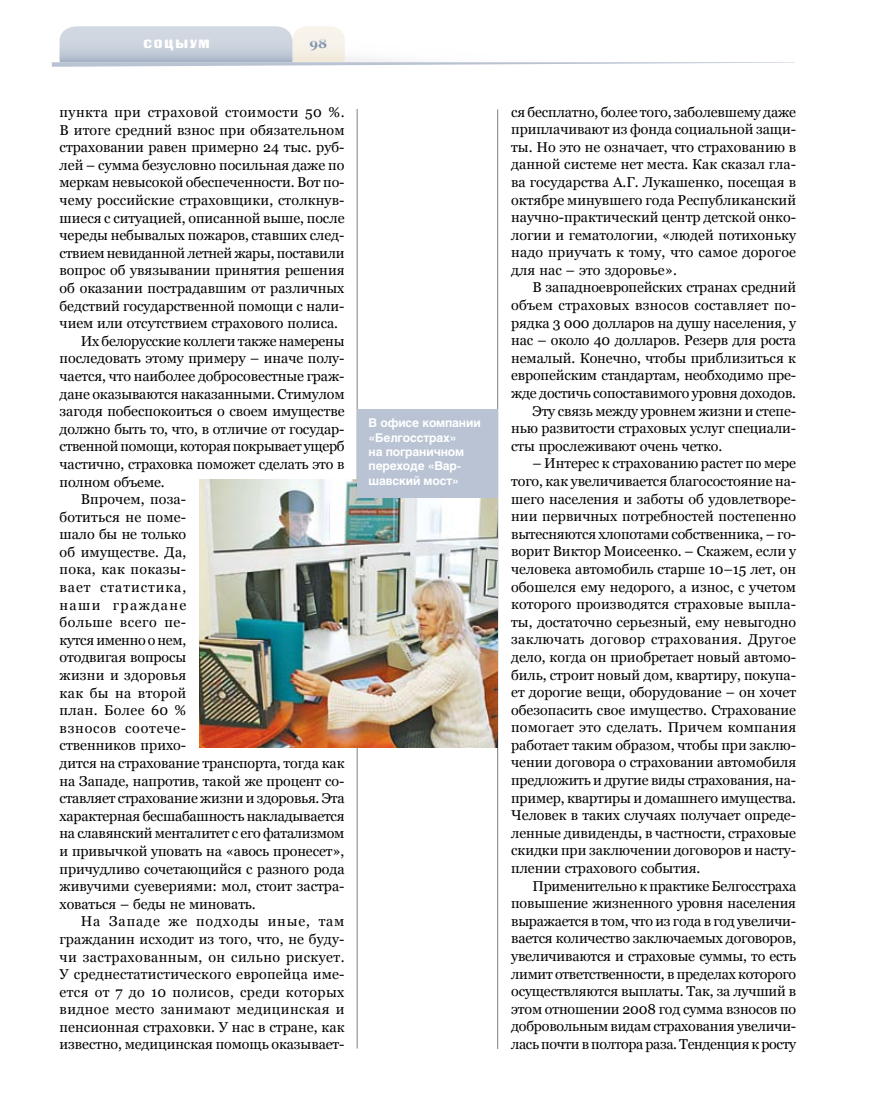
<style>
.page{position:relative;width:872px;height:1106px;background:#fff}
.page>*{position:absolute;margin:0;border:0;box-sizing:border-box;transform-origin:0 0}
.t1{font:14.25px/17.5px "Georgia";letter-spacing:-.005em;color:#000;text-align:justify}
.t2{font:14.25px "Georgia";letter-spacing:.03em;color:#000}
.t3{font:14.25px "Georgia";letter-spacing:.015em;color:#000}
.t4{font:14.25px "Georgia";letter-spacing:.02em;color:#000}
.t5{font:14.25px "Georgia";letter-spacing:.035em;color:#000}
.t6{font:14.25px "Georgia";letter-spacing:.06em;color:#000}
.t7{font:14.25px "Georgia";letter-spacing:.065em;color:#000}
.t8{font:14.25px "Georgia";letter-spacing:.055em;color:#000}
.t9{font:14.25px "Georgia";letter-spacing:.04em;color:#000}
.t10{font:14.25px "Georgia";letter-spacing:.025em;color:#000}
.t11{font:14.25px "Georgia";letter-spacing:.1em;color:#000}
.t12{font:700 13.5px "Georgia";color:#8095af}
.t13{font:700 12px/14.4px "Helios";letter-spacing:-.01em;color:#fff}
.t14{font:12px "Black Grotesk C";letter-spacing:.15em;color:#fff}
</style>
<div class="page">
<hr style="left:357px;top:109px;width:1px;height:939px;background:#818084">
<hr style="left:497px;top:109px;width:1px;height:939px;background:#818084">
<svg style="left:52px;top:26px;width:743px;height:41px"></svg>
<img style="left:199px;top:479px;width:298px;height:269px">
<div style="left:357px;top:409px;width:140px;height:88px;background:#b9c3d3"></div>
<p class="t14" style="left:144px;top:36px;width:68px">соцыум</p>
<p class="t12" style="left:309px;top:35px;width:20px">98</p>
<p class="t5" style="left:60px;top:104px;width:286px">пункта при страховой стоимости 50 %.</p>
<p class="t1" style="left:60px;top:121px;width:286px">В итоге средний взнос при обязательном</p>
<p class="t1" style="left:60px;top:138px;width:286px">страховании равен примерно 24 тыс. руб-</p>
<p class="t1" style="left:60px;top:156px;width:286px">лей – сумма безусловно посильная даже по</p>
<p class="t1" style="left:60px;top:174px;width:286px">меркам невысокой обеспеченности. Вот по-</p>
<p class="t1" style="left:60px;top:191px;width:286px">чему российские страховщики, столкнув-</p>
<p class="t1" style="left:60px;top:209px;width:286px">шиеся с ситуацией, описанной выше, после</p>
<p class="t1" style="left:60px;top:226px;width:286px">череды небывалых пожаров, ставших след-</p>
<p class="t1" style="left:60px;top:244px;width:286px">ствием невиданной летней жары, поставили</p>
<p class="t1" style="left:60px;top:262px;width:286px">вопрос об увязывании принятия решения</p>
<p class="t1" style="left:60px;top:279px;width:286px">об оказании пострадавшим от различных</p>
<p class="t1" style="left:60px;top:297px;width:286px">бедствий государственной помощи с нали-</p>
<p class="t1" style="left:60px;top:314px;width:280px">чием или отсутствием страхового полиса.</p>
<p class="t1" style="left:81px;top:332px;width:265px">Их белорусские коллеги также намерены</p>
<p class="t1" style="left:60px;top:349px;width:286px">последовать этому примеру – иначе полу-</p>
<p class="t1" style="left:60px;top:367px;width:286px">чается, что наиболее добросовестные граж-</p>
<p class="t1" style="left:60px;top:385px;width:286px">дане оказываются наказанными. Стимулом</p>
<p class="t1" style="left:60px;top:402px;width:286px">загодя побеспокоиться о своем имуществе</p>
<p class="t1" style="left:60px;top:420px;width:286px">должно быть то, что, в отличие от государ-</p>
<p class="t1" style="left:60px;top:437px;width:286px">ственной помощи, которая покрывает ущерб</p>
<p class="t1" style="left:60px;top:455px;width:286px">частично, страховка поможет сделать это в</p>
<p class="t1" style="left:60px;top:473px;width:107px">полном объеме.</p>
<p class="t1" style="left:81px;top:490px;width:107px">Впрочем, поза-</p>
<p class="t3" style="left:60px;top:508px;width:128px">ботиться не поме-</p>
<p class="t1" style="left:60px;top:525px;width:128px">шало бы не только</p>
<p class="t3" style="left:60px;top:544px;width:128px">об имуществе. Да,</p>
<p class="t4" style="left:60px;top:561px;width:128px">пока, как показы-</p>
<p class="t7" style="left:60px;top:579px;width:128px">вает статистика,</p>
<p class="t11" style="left:60px;top:596px;width:128px">наши граждане</p>
<p class="t9" style="left:60px;top:614px;width:128px">больше всего пе-</p>
<p class="t1" style="left:60px;top:631px;width:128px">кутся именно о нем,</p>
<p class="t1" style="left:60px;top:648px;width:128px">отодвигая вопросы</p>
<p class="t3" style="left:60px;top:667px;width:128px">жизни и здоровья</p>
<p class="t2" style="left:60px;top:684px;width:128px">как бы на второй</p>
<p class="t10" style="left:60px;top:702px;width:128px">план. Более 60 %</p>
<p class="t8" style="left:60px;top:719px;width:128px">взносов соотече-</p>
<p class="t1" style="left:60px;top:736px;width:128px">ственников прихо-</p>
<p class="t1" style="left:60px;top:754px;width:286px">дится на страхование транспорта, тогда как</p>
<p class="t1" style="left:60px;top:772px;width:286px">на Западе, напротив, такой же процент со-</p>
<p class="t1" style="left:60px;top:789px;width:286px">ставляет страхование жизни и здоровья. Эта</p>
<p class="t1" style="left:60px;top:807px;width:286px">характерная бесшабашность накладывается</p>
<p class="t1" style="left:60px;top:824px;width:286px">на славянский менталитет с его фатализмом</p>
<p class="t1" style="left:60px;top:842px;width:286px">и привычкой уповать на «авось пронесет»,</p>
<p class="t1" style="left:60px;top:859px;width:286px">причудливо сочетающийся с разного рода</p>
<p class="t1" style="left:60px;top:877px;width:286px">живучими суевериями: мол, стоит застра-</p>
<p class="t1" style="left:60px;top:895px;width:198px">ховаться – беды не миновать.</p>
<p class="t6" style="left:81px;top:913px;width:265px">На Западе же подходы иные, там</p>
<p class="t1" style="left:60px;top:930px;width:286px">гражданин исходит из того, что, не буду-</p>
<p class="t2" style="left:60px;top:948px;width:286px">чи застрахованным, он сильно рискует.</p>
<p class="t3" style="left:60px;top:966px;width:286px">У среднестатистического европейца име-</p>
<p class="t2" style="left:60px;top:983px;width:286px">ется от 7 до 10 полисов, среди которых</p>
<p class="t2" style="left:60px;top:1001px;width:286px">видное место занимают медицинская и</p>
<p class="t1" style="left:60px;top:1018px;width:286px">пенсионная страховки. У нас в стране, как</p>
<p class="t1" style="left:60px;top:1035px;width:286px">известно, медицинская помощь оказывает-</p>
<p class="t13" style="left:368px;top:415px;width:114px">В офисе компании «Белгосстрах»<br>на пограничном переходе «Вар&shy;шавский мост»</p>
<p class="t1" style="left:511px;top:103px;width:286px">ся бесплатно, более того, заболевшему даже приплачивают из фонда социальной защи&shy;ты. Но это не означает, что страхованию в данной системе нет места. Как сказал гла&shy;ва государства А.Г. Лукашенко, посещая в октябре минувшего года Республиканский научно-практический центр детской онко&shy;логии и гематологии, «людей потихоньку надо приучать к тому, что самое дорогое для нас – это здоровье».</p>
<p class="t1" style="left:532px;top:279px;width:265px">В западноевропейских странах средний</p>
<p class="t4" style="left:511px;top:297px;width:286px">объем страховых взносов составляет по-</p>
<p class="t1" style="left:511px;top:314px;width:286px">рядка 3 000 долларов на душу населения, у</p>
<p class="t1" style="left:511px;top:331px;width:286px">нас – около 40 долларов. Резерв для роста</p>
<p class="t1" style="left:511px;top:349px;width:286px">немалый. Конечно, чтобы приблизиться к</p>
<p class="t1" style="left:511px;top:367px;width:286px">европейским стандартам, необходимо пре-</p>
<p class="t1" style="left:511px;top:384px;width:286px">жде достичь сопоставимого уровня доходов.</p>
<p class="t1" style="left:532px;top:402px;width:265px">Эту связь между уровнем жизни и степе-</p>
<p class="t1" style="left:511px;top:419px;width:286px">нью развитости страховых услуг специали-</p>
<p class="t1" style="left:511px;top:437px;width:213px">сты прослеживают очень четко.</p>
<p class="t1" style="left:511px;top:454px;width:286px;text-indent:21px">– Интерес к страхованию растет по мере того, как увеличивается благосостояние на&shy;шего населения и заботы об удовлетворе&shy;нии первичных потребностей постепенно вытесняются хлопотами собственника, – го&shy;ворит Виктор Моисеенко. – Скажем, если у человека автомобиль старше 10–15 лет, он обошелся ему недорого, а износ, с учетом которого производятся страховые выпла&shy;ты, достаточно серьезный, ему невыгодно заключать договор страхования. Другое дело, когда он приобретает новый автомо&shy;биль, строит новый дом, квартиру, покупа&shy;ет дорогие вещи, оборудование – он хочет обезопасить свое имущество. Страхование помогает это сделать. Причем компания работает таким образом, чтобы при заклю&shy;чении договора о страховании автомобиля предложить и другие виды страхования, на&shy;пример, квартиры и домашнего имущества.<br>Человек в таких случаях получает опреде&shy;ленные дивиденды, в частности, страховые скидки при заключении договоров и насту&shy;плении страхового события.</p>
<p class="t1" style="left:511px;top:877px;width:286px;text-indent:21px">Применительно к практике Белгосстраха повышение жизненного уровня населения выражается в том, что из года в год увеличи&shy;вается количество заключаемых договоров, увеличиваются и страховые суммы, то есть лимит ответственности, в пределах которого осуществляются выплаты. Так, за лучший в этом отношении 2008 год сумма взносов по добровольным видам страхования увеличи&shy;лась почти в полтора раза. Тенденция к росту</p>
</div>
